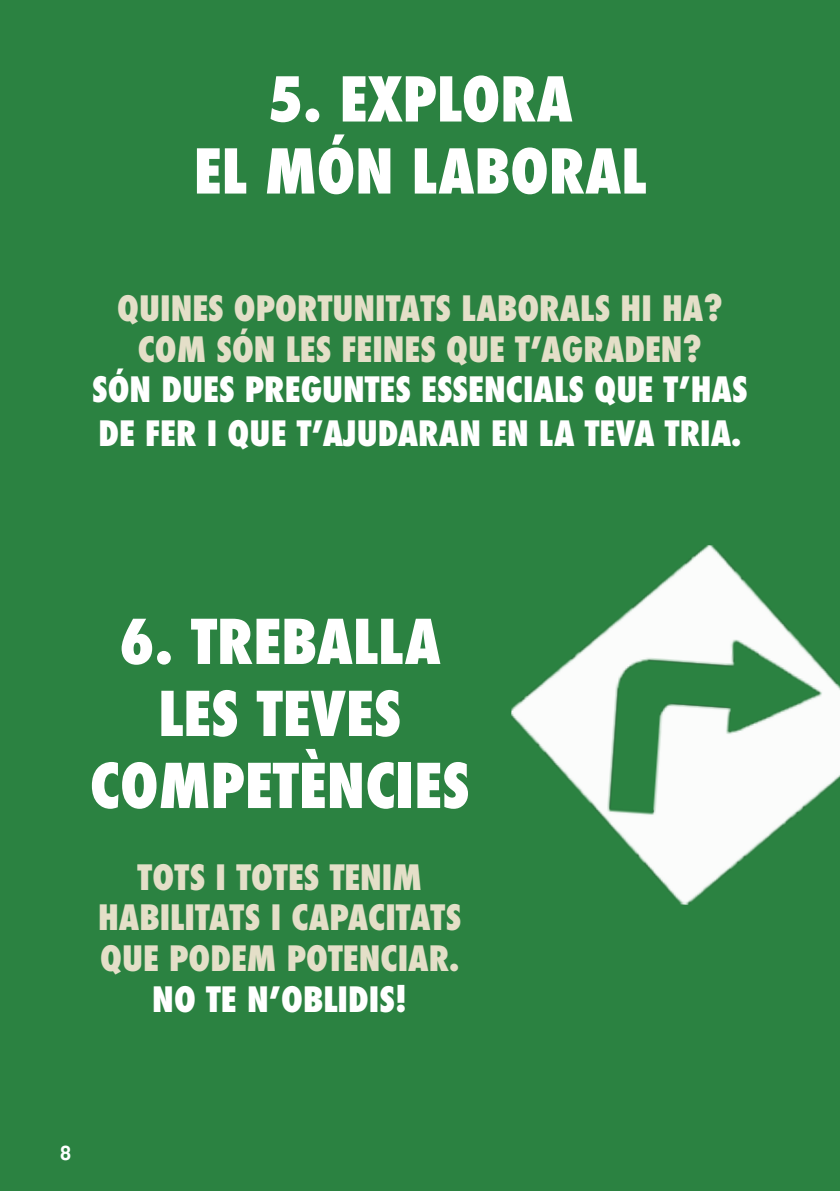
<style>
.page{position:relative;width:840px;height:1191px;background:#fff}
.page>*{position:absolute;margin:0;border:0;box-sizing:border-box;transform-origin:0 0}
.t1{font:800 condensed 60px/72px "Futura";color:#fff;text-align:center}
.t2{font:800 condensed 34px/40.8px "Futura";color:#e4dfc8;text-align:center}
.t3{font:800 condensed 34px/43.2px "Futura";color:#fff}
.t4{font:22px "Ciutadella Rounded Regular 2";color:#fff}
</style>
<div class="page">
<div style="left:0;top:0;width:839px;height:1191px;background:#2b8241"></div>
<img style="left:511px;top:545px;width:328px;height:360px">
<h1 class="t1" style="left:194px;top:64px;width:454px">5. EXPLORA<br>EL MÓN LABORAL</h1>
<p class="t2" style="left:117px;top:288px;width:607px">QUINES OPORTUNITATS LABORALS HI HA?<br>COM SÓN LES FEINES QUE T’AGRADEN?</p>
<p class="t3" style="left:92px;top:368px;width:656px">SÓN DUES PREGUNTES ESSENCIALS QUE T’HAS<br>DE FER I QUE T’AJUDARAN EN LA TEVA TRIA.</p>
<h1 class="t1" style="left:90px;top:606px;width:381px">6. TREBALLA<br>LES TEVES<br>COMPETÈNCIES</h1>
<p class="t2" style="left:98px;top:857px;width:364px">TOTS I TOTES TENIM<br>HABILITATS I CAPACITATS<br>QUE PODEM POTENCIAR.</p>
<p class="t3" style="left:152px;top:978px;width:256px">NO TE N’OBLIDIS!</p>
<p class="t4" style="left:60px;top:1140px;width:13px">8</p>
</div>
